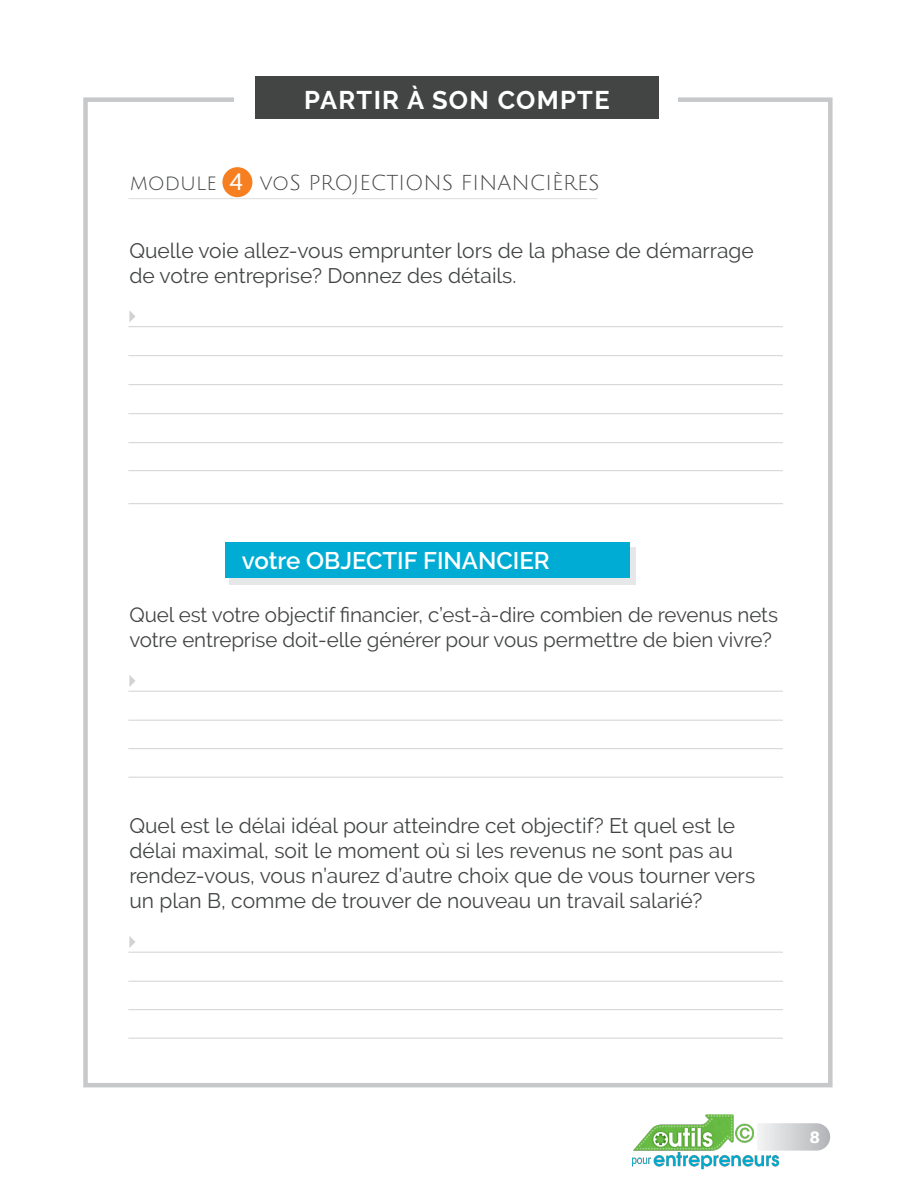
<style>
.page{position:relative;width:918px;height:1188px;background:#fff}
.page>*{position:absolute;margin:0;border:0;box-sizing:border-box;transform-origin:0 0}
.t1{font:700 25.5px "Raleway";letter-spacing:.05em;color:#fff}
.t2{font:600 24px "Raleway";color:#fff}
.t3{font:21px/25.2px "Raleway";color:#434545}
.t4{font:21px "Julius Sans One";color:#434545}
.t5{font:20.55px/24.6px "Raleway";letter-spacing:-.005em;color:#434545}
.t6{font:800 16.5px "Aileron";color:#fff}
.s1{font-family:"Aileron";font-size:24px;color:#fff}
</style>
<div class="page">
<svg style="left:779px;top:1123px;width:51px;height:28px"></svg>
<img style="left:632px;top:1114px;width:147px;height:56px">
<div style="left:83px;top:97px;width:750px;height:990px;border:4px solid #c7c8ca"></div>
<hr style="left:128px;top:198px;width:469px;height:1px;background:#dcdddf">
<hr style="left:128px;top:326px;width:655px;height:1px;background:#d1d2d4">
<hr style="left:128px;top:503px;width:655px;height:1px;background:#d1d2d4">
<div style="left:222px;top:167px;width:30px;height:30px;background:#f57f21;border-radius:50%"></div>
<hr style="left:128px;top:355px;width:655px;height:1px;background:#d1d2d4">
<hr style="left:128px;top:384px;width:655px;height:1px;background:#d1d2d4">
<hr style="left:128px;top:413px;width:655px;height:1px;background:#d1d2d4">
<hr style="left:128px;top:442px;width:655px;height:1px;background:#d1d2d4">
<hr style="left:128px;top:470px;width:655px;height:1px;background:#d1d2d4">
<svg style="left:129px;top:310px;width:7px;height:12px"></svg>
<hr style="left:128px;top:691px;width:655px;height:1px;background:#d1d2d4">
<hr style="left:128px;top:720px;width:655px;height:1px;background:#d1d2d4">
<hr style="left:128px;top:748px;width:655px;height:1px;background:#d1d2d4">
<hr style="left:128px;top:777px;width:655px;height:1px;background:#d1d2d4">
<svg style="left:129px;top:675px;width:6px;height:12px"></svg>
<hr style="left:128px;top:952px;width:655px;height:1px;background:#d1d2d4">
<hr style="left:128px;top:981px;width:655px;height:1px;background:#d1d2d4">
<hr style="left:128px;top:1009px;width:655px;height:1px;background:#d1d2d4">
<hr style="left:128px;top:1038px;width:655px;height:1px;background:#d1d2d4">
<svg style="left:129px;top:936px;width:6px;height:12px"></svg>
<div style="left:230px;top:548px;width:406px;height:37px;background:#e6e7e9"></div>
<div style="left:225px;top:542px;width:405px;height:36px;background:#00acd3"></div>
<div style="left:234px;top:88px;width:444px;height:23px;background:#fff"></div>
<div style="left:255px;top:77px;width:404px;height:42px;background:#434545"></div>
<p class="t1" style="left:304px;top:85px;width:307px">PARTIR À SON COMPTE</p>
<p class="t4" style="left:130px;top:172px;width:471px">module <span class="s1">4</span> voS PROJECTIONS FINANCIÈRES</p>
<p class="t3" style="left:129px;top:237px;width:626px">Quelle voie allez-vous emprunter lors de la phase de démarrage de votre entreprise? Donnez des détails.</p>
<p class="t2" style="left:242px;top:547px;width:309px">votre OBJECTIF FINANCIER</p>
<p class="t5" style="left:129px;top:603px;width:650px">Quel est votre objectif financier, c’est-à-dire combien de revenus nets votre entreprise doit-elle générer pour vous permettre de bien vivre?</p>
<p class="t3" style="left:129px;top:813px;width:627px">Quel est le délai idéal pour atteindre cet objectif? Et quel est le délai maximal, soit le moment où si les revenus ne sont pas au rendez-vous, vous n’aurez d’autre choix que de vous tourner vers un plan B, comme de trouver de nouveau un travail salarié?</p>
<p class="t6" style="left:809px;top:1127px;width:12px">8</p>
</div>
